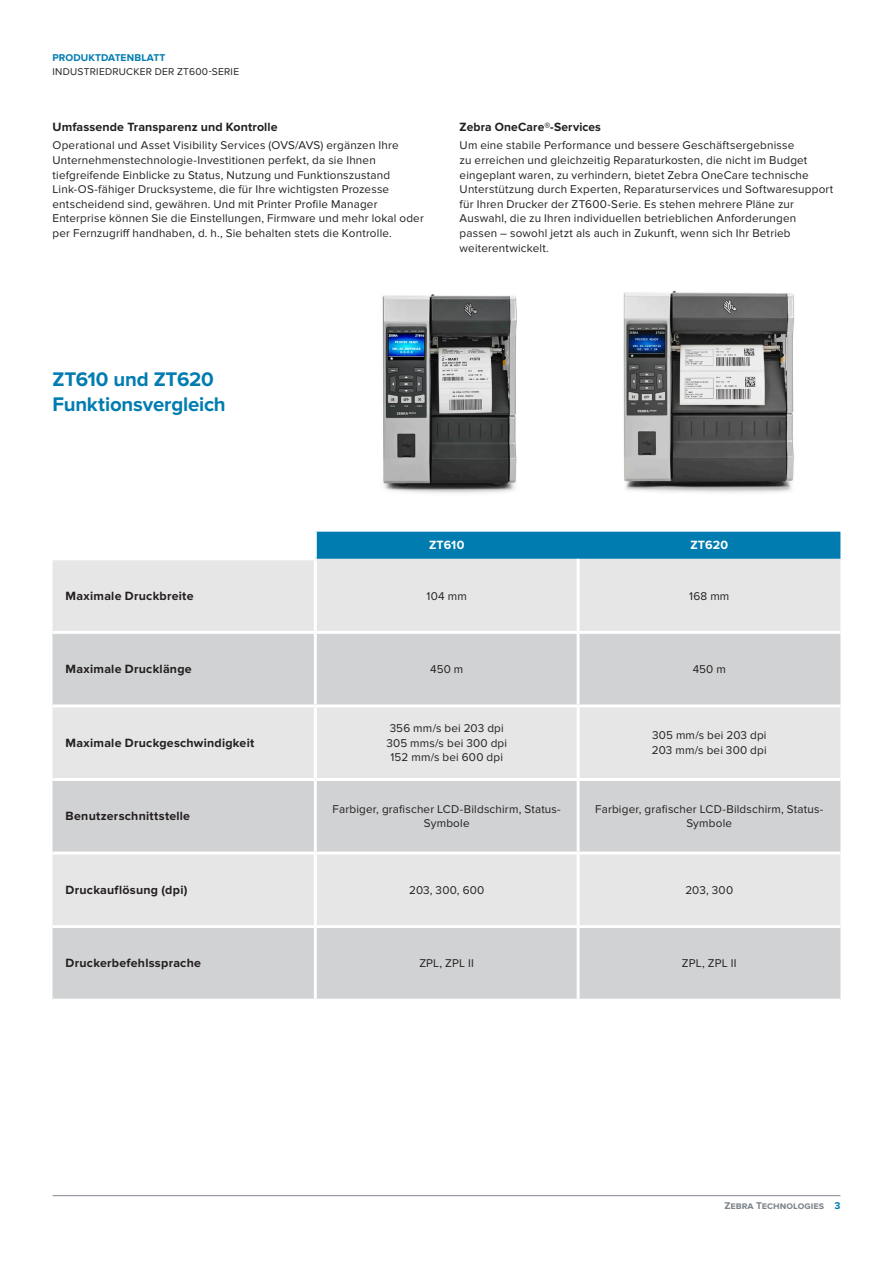
<style>
.page{position:relative;width:893px;height:1263px;background:#fff}
.page>*{position:absolute;margin:0;border:0;box-sizing:border-box;transform-origin:0 0}
.Subhead-1{font:700 20.4px "Proxima Nova";letter-spacing:-.01em;color:#007cb1}
.Chart_Black_Heads{font:700 12.45px "Proxima Nova";letter-spacing:.02em;color:#231f20}
.Body_Subhead_Black{font:700 12.45px "Proxima Nova";letter-spacing:.01em;color:#231f20}
.Body{font:700 12.45px "Proxima Nova";letter-spacing:.015em;color:#231f20}
.Chart_White_Heads{font:700 12.45px "Proxima Nova";letter-spacing:.015em;color:#fff}
.Body-2{font:11.7px/14.5px "Proxima Nova";letter-spacing:.015em;color:#231f20}
.t1{font:10.2px "Proxima Nova";letter-spacing:.025em;color:#231f20}
.t2{font:700 10.2px "Proxima Nova";color:#7e868d}
.t3{font:700 10.2px "Proxima Nova";letter-spacing:.01em;color:#007cb1}
.s1{color:#007cb1}
</style>
<div class="page">
<img style="left:623px;top:290px;width:172px;height:203px">
<div style="left:317px;top:532px;width:523px;height:27px;background:#007cb1"></div>
<div style="left:53px;top:559px;width:787px;height:72px;background:#e6e6e7"></div>
<svg style="left:53px;top:634px;width:787px;height:365px;background:#d9dadb"></svg>
<hr style="left:314px;top:560px;width:3px;height:71px;background:#fff">
<hr style="left:314px;top:634px;width:3px;height:70px;background:#fff">
<hr style="left:314px;top:707px;width:3px;height:71px;background:#fff">
<hr style="left:314px;top:781px;width:3px;height:70px;background:#fff">
<hr style="left:314px;top:854px;width:3px;height:71px;background:#fff">
<hr style="left:314px;top:928px;width:3px;height:71px;background:#fff">
<hr style="left:577px;top:559px;width:3px;height:72px;background:#fff">
<hr style="left:577px;top:634px;width:3px;height:70px;background:#fff">
<hr style="left:577px;top:707px;width:3px;height:71px;background:#fff">
<hr style="left:577px;top:781px;width:3px;height:70px;background:#fff">
<hr style="left:577px;top:854px;width:3px;height:71px;background:#fff">
<hr style="left:577px;top:928px;width:3px;height:71px;background:#fff">
<hr style="left:53px;top:557px;width:264px;height:3px;background:#fff">
<hr style="left:53px;top:704px;width:262px;height:3px;background:#fff">
<hr style="left:315px;top:704px;width:263px;height:3px;background:#fff">
<hr style="left:578px;top:704px;width:262px;height:3px;background:#fff">
<hr style="left:53px;top:925px;width:262px;height:3px;background:#fff">
<hr style="left:315px;top:925px;width:263px;height:3px;background:#fff">
<hr style="left:578px;top:925px;width:262px;height:3px;background:#fff">
<hr style="left:53px;top:851px;width:262px;height:3px;background:#fff">
<hr style="left:315px;top:851px;width:263px;height:3px;background:#fff">
<hr style="left:578px;top:851px;width:262px;height:3px;background:#fff">
<hr style="left:53px;top:778px;width:262px;height:3px;background:#fff">
<hr style="left:315px;top:778px;width:263px;height:3px;background:#fff">
<hr style="left:578px;top:778px;width:262px;height:3px;background:#fff">
<img style="left:382px;top:294px;width:135px;height:199px">
<hr style="left:53px;top:1195px;width:787px;height:1px;background:#7e868d">
<p class="t3" style="left:53px;top:52px;width:114px">PRODUKTDATENBLATT</p>
<p class="t1" style="left:53px;top:65px;width:188px">INDUSTRIEDRUCKER DER ZT600-SERIE</p>
<p class="Body_Subhead_Black" style="left:53px;top:120px;width:227px">Umfassende Transparenz und Kontrolle</p>
<p class="Body-2" style="left:53px;top:138px;width:373px">Operational und Asset Visibility Services (OVS/AVS) ergänzen Ihre Unternehmenstechnologie-Investitionen perfekt, da sie Ihnen tiefgreifende Einblicke zu Status, Nutzung und Funktionszustand Link-OS-fähiger Drucksysteme, die für Ihre wichtigsten Prozesse entscheidend sind, gewähren. Und mit Printer Profile Manager Enterprise können Sie die Einstellungen, Firmware und mehr lokal oder per Fernzugriff handhaben, d. h., Sie behalten stets die Kontrolle.</p>
<p class="Body" style="left:460px;top:120px;width:143px">Zebra OneCare®-Services</p>
<p class="Body-2" style="left:460px;top:138px;width:375px">Um eine stabile Performance und bessere Geschäftsergebnisse<br>zu erreichen und gleichzeitig Reparaturkosten, die nicht im Budget eingeplant waren, zu verhindern, bietet Zebra OneCare technische Unterstützung durch Experten, Reparaturservices und Softwaresupport für Ihren Drucker der ZT600-Serie. Es stehen mehrere Pläne zur Auswahl, die zu Ihren individuellen betrieblichen Anforderungen passen – sowohl jetzt als auch in Zukunft, wenn sich Ihr Betrieb weiterentwickelt.</p>
<p class="Subhead-1" style="left:53px;top:367px;width:163px">ZT610 und ZT620</p>
<p class="Subhead-1" style="left:53px;top:393px;width:175px">Funktionsvergleich</p>
<p class="Chart_White_Heads" style="left:429px;top:538px;width:37px">ZT610</p>
<p class="Chart_White_Heads" style="left:690px;top:538px;width:39px">ZT620</p>
<p class="Chart_Black_Heads" style="left:66px;top:588px;width:129px">Maximale Druckbreite</p>
<p class="Body-2" style="left:427px;top:588px;width:42px">104 mm</p>
<p class="Body-2" style="left:689px;top:588px;width:42px">168 mm</p>
<p class="Chart_Black_Heads" style="left:66px;top:662px;width:128px">Maximale Drucklänge</p>
<p class="Body-2" style="left:430px;top:662px;width:35px">450 m</p>
<p class="Body-2" style="left:693px;top:662px;width:35px">450 m</p>
<p class="Chart_Black_Heads" style="left:66px;top:735px;width:190px">Maximale Druckgeschwindigkeit</p>
<p class="Body-2" style="left:386px;top:721px;width:122px;text-align:center">356 mm/s bei 203 dpi<br>305 mms/s bei 300 dpi<br>152 mm/s bei 600 dpi</p>
<p class="Body-2" style="left:652px;top:728px;width:116px">305 mm/s bei 203 dpi<br>203 mm/s bei 300 dpi</p>
<p class="Chart_Black_Heads" style="left:66px;top:809px;width:126px">Benutzerschnittstelle</p>
<p class="Body-2" style="left:333px;top:802px;width:230px;text-align:center">Farbiger, grafischer LCD-Bildschirm, Status-<br>Symbole</p>
<p class="Body-2" style="left:595px;top:802px;width:230px;text-align:center">Farbiger, grafischer LCD-Bildschirm, Status-<br>Symbole</p>
<p class="Chart_Black_Heads" style="left:66px;top:883px;width:123px">Druckauflösung (dpi)</p>
<p class="Body-2" style="left:409px;top:883px;width:77px">203, 300, 600</p>
<p class="Body-2" style="left:685px;top:883px;width:49px">203, 300</p>
<p class="Chart_Black_Heads" style="left:66px;top:956px;width:137px">Druckerbefehlssprache</p>
<p class="Body-2" style="left:419px;top:956px;width:56px">ZPL, ZPL II</p>
<p class="Body-2" style="left:682px;top:956px;width:56px">ZPL, ZPL II</p>
<p class="t2" style="left:724px;top:1200px;width:118px">Zebra Technologies <span class="s1">3</span></p>
</div>
